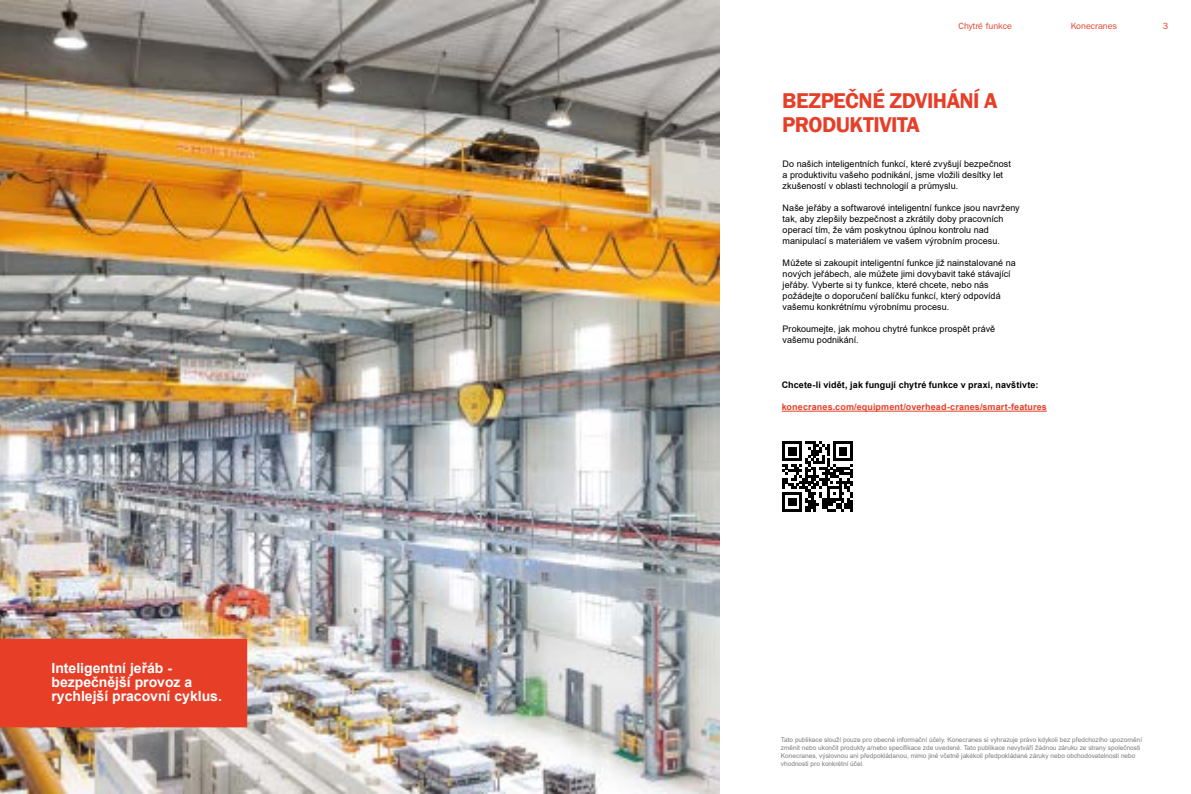
<style>
.page{position:relative;width:1191px;height:794px;background:#fff}
.page>*{position:absolute;margin:0;border:0;box-sizing:border-box;transform-origin:0 0}
.t1{font:600 22px/24px "Franklin Gothic";letter-spacing:-.02em;color:#e63e27}
.t2{font:700 14px/14px "Arial";color:#fff}
.t3{font:9px/11px "Arial";letter-spacing:.005em;color:#000}
.t4{font:700 9px "Arial";letter-spacing:.015em;color:#e63e27}
.t5{font:700 9px "Arial";letter-spacing:.015em;color:#000}
.t6{font:9px "ITC Franklin Gothic Std";color:#e63e27}
.t7{font:6.5px/8px "Arial";color:#7b7c7e}
</style>
<div class="page">
<img style="left:0;top:0;width:719px;height:794px">
<hr style="left:781px;top:411px;width:266px;height:1px;background:#e63e27">
<div style="left:0;top:639px;width:247px;height:88px;background:#e63e27"></div>
<svg style="left:782px;top:441px;width:70px;height:70px"></svg>
<h2 class="t2" style="left:51px;top:661px;width:172px">Inteligentní jeřáb - bezpečnější provoz a rychlejší pracovní cyklus.</h2>
<p class="t6" style="left:958px;top:21px;width:55px">Chytré funkce</p>
<p class="t6" style="left:955px;top:21px;width:62px">Smart Featur s</p>
<p class="t6" style="left:1070px;top:21px;width:48px">Konecranes</p>
<p class="t6" style="left:1162px;top:21px;width:7px">3</p>
<h1 class="t1" style="left:782px;top:89px;width:217px">BEZPEČNÉ ZDVIHÁNÍ A<br>PRODUKTIVITA</h1>
<p class="t3" style="left:782px;top:158px;width:230px">Do našich inteligentních funkcí, které zvyšují bezpečnost a produktivitu vašeho podnikání, jsme vložili desítky let zkušeností v oblasti technologií a průmyslu.</p>
<p class="t3" style="left:782px;top:202px;width:239px">Naše jeřáby a softwarové inteligentní funkce jsou navrženy tak, aby zlepšily bezpečnost a zkrátily doby pracovních operací tím, že vám poskytnou úplnou kontrolu nad manipulací s materiálem ve vašem výrobním procesu.</p>
<p class="t3" style="left:782px;top:257px;width:235px">Můžete si zakoupit inteligentní funkce již nainstalované na nových jeřábech, ale můžete jimi dovybavit také stávající jeřáby. Vyberte si ty funkce, které chcete, nebo nás požádejte o doporučení balíčku funkcí, který odpovídá vašemu konkrétnímu výrobnímu procesu.</p>
<p class="t3" style="left:782px;top:323px;width:214px">Prokoumejte, jak mohou chytré funkce prospět právě vašemu podnikání.</p>
<p class="t5" style="left:781px;top:379px;width:258px">Chcete-li vidět, jak fungují chytré funkce v praxi, navštivte:</p>
<p class="t4" style="left:781px;top:401px;width:267px">konecranes.com/equipment/overhead-cranes/smart-features</p>
<p class="t7" style="left:781px;top:736px;width:363px">Tato publikace slouží pouze pro obecné informační účely. Konecranes si vyhrazuje právo kdykoli bez předchozího upozornění změnit nebo ukončit produkty a/nebo specifikace zde uvedené. Tato publikace nevytváří žádnou záruku ze strany společnosti Konecranes, výslovnou ani předpokládanou, mimo jiné včetně jakékoli předpokládané záruky nebo obchodovatelnosti nebo vhodnosti pro konkrétní účel.</p>
</div>
